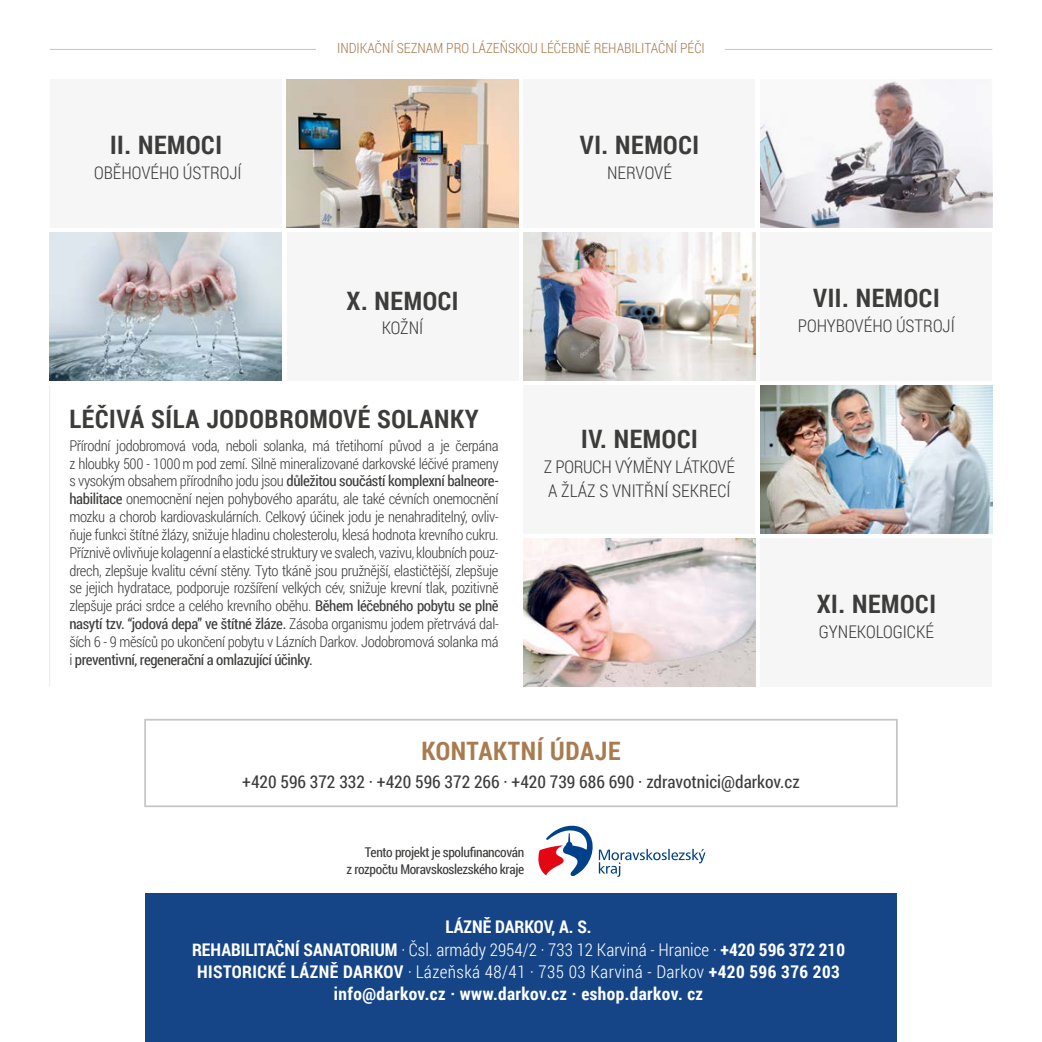
<style>
.page{position:relative;width:1042px;height:1042px;background:#fff}
.page>*{position:absolute;margin:0;border:0;box-sizing:border-box;transform-origin:0 0}
.t1{font:700 25.38px "Roboto Condensed";letter-spacing:.025em;color:#3c3c3b}
.t2{font:700 25.38px "Roboto Condensed";letter-spacing:.025em;color:#a87c4f}
.t3{font:700 17.5px/22.2px "Roboto Condensed";letter-spacing:.025em;color:#fff;text-align:center}
.t4{font:300 17.5px/24.5px "Roboto Condensed";color:#3c3c3b}
.t5{font:17.5px "Roboto Condensed";color:#3c3c3b}
.t6{font:300 14.88px/17.8px "Roboto Condensed";letter-spacing:-.025em;color:#3c3c3b;text-align:justify}
.t7{font:300 14px "Roboto Condensed";color:#a87c4f}
.t8{font:13.47px/16.1px "Roboto Condensed";letter-spacing:-.025em;color:#3c3c3b;text-align:right}
.s1{font-weight:400}
.s2{font-weight:300}
</style>
<div class="page">
<div style="left:145px;top:894px;width:752px;height:148px;background:#154587"></div>
<div style="left:50px;top:79px;width:232px;height:148px;background:#f6f6f6"></div>
<div style="left:523px;top:79px;width:232px;height:148px;background:#f6f6f6"></div>
<div style="left:760px;top:232px;width:232px;height:148px;background:#f6f6f6"></div>
<div style="left:523px;top:385px;width:232px;height:148px;background:#f6f6f6"></div>
<div style="left:286px;top:232px;width:232px;height:148px;background:#f6f6f6"></div>
<div style="left:760px;top:538px;width:232px;height:148px;background:#f6f6f6"></div>
<hr style="left:50px;top:49px;width:942px;height:1px;background:#c6c6c6">
<img style="left:760px;top:79px;width:232px;height:148px">
<img style="left:286px;top:79px;width:232px;height:148px">
<img style="left:50px;top:232px;width:232px;height:148px">
<img style="left:760px;top:385px;width:232px;height:148px">
<img style="left:523px;top:538px;width:232px;height:148px">
<hr style="left:49px;top:385px;width:1px;height:301px;background:#ededed">
<img style="left:523px;top:232px;width:232px;height:148px">
<div style="left:316px;top:31px;width:409px;height:31px;background:#fff"></div>
<div style="left:144px;top:719px;width:754px;height:88px;border:2px solid #c6c6c6"></div>
<svg style="left:538px;top:825px;width:167px;height:52px"></svg>
<p class="t1" style="left:110px;top:128px;width:113px">II. NEMOCI</p>
<p class="t4" style="left:94px;top:160px;width:149px">OBĚHOVÉHO ÚSTROJÍ</p>
<p class="t7" style="left:337px;top:39px;width:369px">INDIKAČNÍ SEZNAM PRO LÁZEŇSKOU LÉČEBNĚ REHABILITAČNÍ PÉČI</p>
<p class="t1" style="left:346px;top:283px;width:114px">X. NEMOCI</p>
<p class="t4" style="left:382px;top:315px;width:43px">KOŽNÍ</p>
<p class="t1" style="left:580px;top:128px;width:121px">VI. NEMOCI</p>
<p class="t4" style="left:607px;top:160px;width:66px">NERVOVÉ</p>
<p class="t1" style="left:69px;top:401px;width:411px">LÉČIVÁ SÍLA JODOBROMOVÉ SOLANKY</p>
<p class="t6" style="left:69px;top:436px;width:431px">Přírodní jodobromová voda, neboli solanka, má třetihorní původ a je čerpána z hloubky 500 - 1000 m pod zemí. Silně mineralizované darkovské léčivé prameny s vysokým obsahem přírodního jodu jsou <span class="s1">důležitou součástí komplexní balneore&shy;habilitace</span> onemocnění nejen pohybového aparátu, ale také cévních onemocnění mozku a chorob kardiovaskulárních. Celkový účinek jodu je nenahraditelný, ovliv&shy;ňuje funkci štítné žlázy, snižuje hladinu cholesterolu, klesá hodnota krevního cukru.<br>Příznivě ovlivňuje kolagenní a elastické struktury ve svalech, vazivu, kloubních pouz&shy;drech, zlepšuje kvalitu cévní stěny. Tyto tkáně jsou pružnější, elastičtější, zlepšuje se jejich hydratace, podporuje rozšíření velkých cév, snižuje krevní tlak, pozitivně zlepšuje práci srdce a celého krevního oběhu. <span class="s1">Během léčebného pobytu se plně nasytí tzv. “jodová depa” ve štítné žláze.</span> Zásoba organismu jodem přetrvává dal&shy;ších 6 - 9 měsíců po ukončení pobytu v Lázních Darkov. Jodobromová solanka má i <span class="s1">preventivní, regenerační a omlazující účinky.</span></p>
<p class="t1" style="left:581px;top:421px;width:118px">IV. NEMOCI</p>
<p class="t4" style="left:544px;top:454px;width:193px">Z PORUCH VÝMĚNY LÁTKOVÉ<br>A ŽLÁZ S VNITŘNÍ SEKRECÍ</p>
<p class="t1" style="left:813px;top:280px;width:128px">VII. NEMOCI</p>
<p class="t4" style="left:798px;top:313px;width:158px">POHYBOVÉHO ÚSTROJÍ</p>
<p class="t1" style="left:817px;top:586px;width:121px">XI. NEMOCI</p>
<p class="t4" style="left:819px;top:619px;width:117px">GYNEKOLOGICKÉ</p>
<p class="t2" style="left:421px;top:732px;width:201px">KONTAKTNÍ ÚDAJE</p>
<p class="t5" style="left:242px;top:769px;width:559px">+420 596 372 332 · +420 596 372 266 · +420 739 686 690 · zdravotnici@darkov.cz</p>
<p class="t8" style="left:346px;top:844px;width:179px">Tento projekt je spolufinancován<br>z rozpočtu Moravskoslezského kraje</p>
<p class="t3" style="left:192px;top:915px;width:654px">LÁZNĚ DARKOV, A. S.<br>REHABILITAČNÍ SANATORIUM <span class="s2">· Čsl. armády 2954/2 · 733 12 Karviná - Hranice ·</span> +420 596 372 210<br>HISTORICKÉ LÁZNĚ DARKOV <span class="s2">· Lázeňská 48/41 · 735 03 Karviná - Darkov</span> +420 596 376 203 info@darkov.cz · www.darkov.cz · eshop.darkov. cz</p>
</div>
